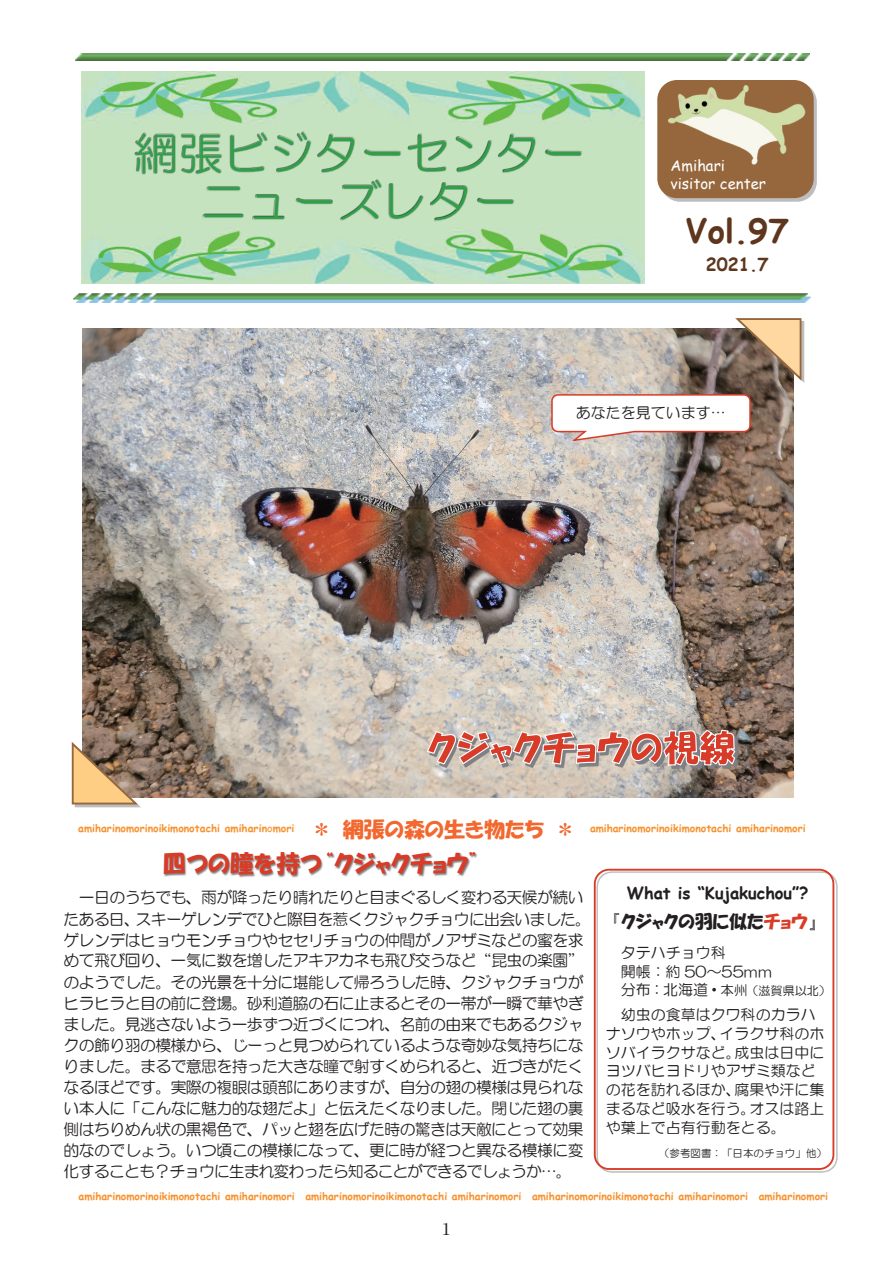
<style>
.page{position:relative;width:893px;height:1263px;background:#fff}
.page>*{position:absolute;margin:0;border:0;box-sizing:border-box;transform-origin:0 0}
.t1{font:700 33px "Comic Sans MS";color:#5e361e}
.t2{font:24px "HGP Soei Kakupoptai";color:#d83c28}
.t3{font:18px "HGP Soei Kakupoptai";color:#231f20}
.t4{font:700 18px "Comic Sans MS";color:#5e361e}
.t5{font:700 16.5px "Comic Sans MS";color:#231f20}
.t6{font:15.9px/21px "HG Maru Gothic MPRO";letter-spacing:-.035em;color:#231f20}
.t7{font:15.9px "Ryumin Pro";color:#231f20}
.t8{font:15px/18.8px "HG Maru Gothic MPRO";color:#231f20}
.t9{font:15px/18px "Comic Sans MS";color:#fff}
.t10{font:700 10.5px "Comic Sans MS";color:#f69331}
.t11{font:10.5px "HG Maru Gothic MPRO";color:#231f20}
.s1{font-weight:400}
.s2{font-family:"HGP Soei Kakupoptai";font-weight:400;font-size:21px;color:#f2682f}
.s3{color:#d83c28}
.s4{font-size:13.5px}
.s5{font-size:12px}
</style>
<div class="page">
<img style="left:164px;top:853px;width:313px;height:25px">
<img style="left:164px;top:874px;width:27px;height:4px">
<img style="left:82px;top:328px;width:712px;height:470px">
<img style="left:597px;top:872px;width:240px;height:301px">
<div style="left:594px;top:869px;width:240px;height:301px;border:2px solid #d83c28;border-radius:14px"></div>
<img style="left:75px;top:53px;width:735px;height:8px">
<img style="left:76px;top:54px;width:733px;height:6px">
<img style="left:73px;top:293px;width:735px;height:7px">
<img style="left:74px;top:294px;width:737px;height:9px">
<img style="left:81px;top:72px;width:563px;height:211px">
<div style="left:86px;top:131px;width:546px;height:91px;background:#c6e3c0"></div>
<svg style="left:134px;top:127px;width:449px;height:95px;background:#b1d6af"></svg>
<img style="left:203px;top:179px;width:311px;height:42px">
<img style="left:670px;top:170px;width:147px;height:31px">
<div style="left:657px;top:80px;width:157px;height:118px;background:#96673d;border-radius:20px"></div>
<img style="left:658px;top:85px;width:159px;height:85px">
<img style="left:667px;top:85px;width:140px;height:81px">
<img style="left:661px;top:156px;width:139px;height:43px">
<img style="left:75px;top:744px;width:66px;height:63px">
<svg style="left:71px;top:739px;width:69px;height:66px;background:#b5946c"></svg>
<img style="left:429px;top:731px;width:310px;height:38px">
<svg style="left:426px;top:729px;width:310px;height:37px;background:#cd948a"></svg>
<img style="left:738px;top:321px;width:66px;height:63px">
<svg style="left:733px;top:318px;width:69px;height:65px;background:#ae9273"></svg>
<svg style="left:550px;top:393px;width:201px;height:49px"></svg>
<p class="t9" style="left:670px;top:156px;width:97px">Amihari visitor center</p>
<h1 class="t1" style="left:685px;top:207px;width:105px">Vol.97</h1>
<p class="t4" style="left:706px;top:251px;width:64px">2021.7</p>
<p class="t8" style="left:576px;top:403px;width:151px">あなたを見ています…</p>
<p class="t10" style="left:78px;top:820px;width:729px">amiharinomorinoikimonotachi amiharin<span class="s1">o</span>mori <span class="s2">＊網張の森の生き物たち＊</span> amiharinomorinoikimonotachi amiharinomori</p>
<h2 class="t2" style="left:163px;top:852px;width:320px">四つの瞳を持つ“クジャクチョウ”</h2>
<p class="t6" style="left:63px;top:887px;width:529px;text-indent:15px">一日のうちでも、雨が降ったり晴れたりと目まぐるしく変わる天候が続いたある日、スキーゲレンデでひと際目を惹くクジャクチョウに出会いました。ゲレンデはヒョウモンチョウやセセリチョウの仲間がノアザミなどの蜜を求めて飛び回り、一気に数を増したアキアカネも飛び交うなど“昆虫の楽園”のようでした。その光景を十分に堪能して帰ろうした時、クジャクチョウがヒラヒラと目の前に登場。砂利道脇の石に止まるとその一帯が一瞬で華やぎました。見逃さないよう一歩ずつ近づくにつれ、名前の由来でもあるクジャクの飾り羽の模様から、じーっと見つめられているような奇妙な気持ちになりました。まるで意思を持った大きな瞳で射すくめられると、近づきがたくなるほどです。実際の複眼は頭部にありますが、自分の翅の模様は見られない本人に「こんなに魅力的な翅だよ」と伝えたくなりました。閉じた翅の裏側はちりめん状の黒褐色で、パッと翅を広げた時の驚きは天敵にとって効果的なのでしょう。いつ頃この模様になって、更に時が経つと異なる模様に変化することも？チョウに生まれ変わったら知ることができるでしょうか…。</p>
<p class="t5" style="left:627px;top:881px;width:183px">What is “Kujakuchou”?</p>
<p class="t3" style="left:612px;top:913px;width:206px">『クジャクの羽に似た<span class="s3">チョウ</span>』</p>
<p class="t8" style="left:621px;top:943px;width:211px">タテハチョウ科<br>開帳：約 50～55mm<br>分布：北海道・<span class="s4">本州</span><span class="s5">（滋賀県以北）</span></p>
<p class="t8" style="left:606px;top:1005px;width:220px;text-indent:15px">幼虫の食草はクワ科のカラハナソウやホップ、イラクサ科のホソバイラクサなど。成虫は日中にヨツバヒヨドリやアザミ類などの花を訪れるほか、腐果や汗に集まるなど吸水を行う。オスは路上や葉上で占有行動をとる。</p>
<p class="t11" style="left:659px;top:1148px;width:169px">（参考図書：「日本のチョウ」他）</p>
<p class="t10" style="left:79px;top:1188px;width:751px">amiharinomorinoikimonotachi amiharinomori amiharinomorinoikimonotachi amiharinomori amiharinomorinoikimonotachi amiharinomori amiharinomori</p>
<p class="t7" style="left:438px;top:1216px;width:17px">１</p>
</div>
